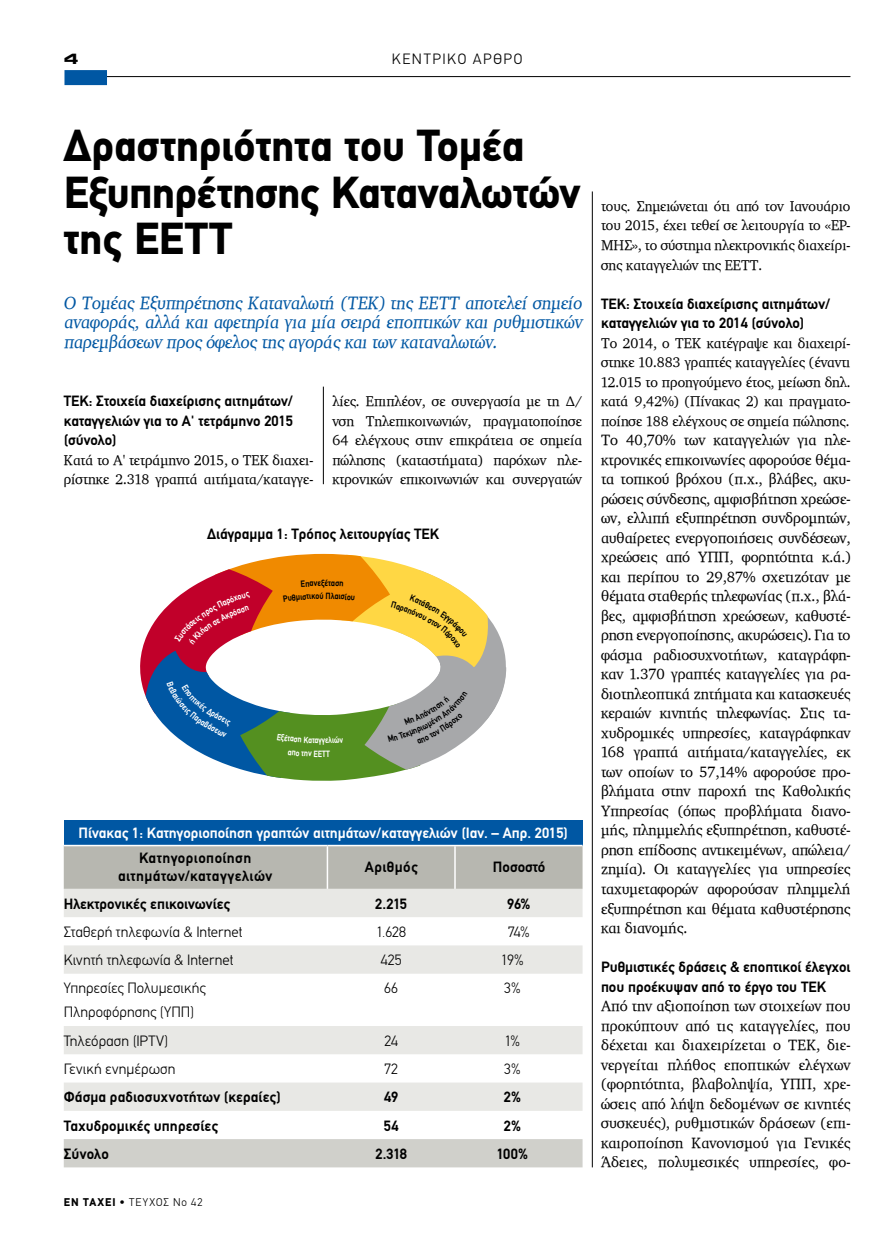
<style>
.page{position:relative;width:893px;height:1234px;background:#fff}
.page>*{position:absolute;margin:0;border:0;box-sizing:border-box;transform-origin:0 0}
.t1{font:900 45px/46.5px "PF Din Text";letter-spacing:-.005em;color:#000}
.t2{font:18px/19.5px "PF Diplomat";color:#0057a3;text-align:justify;scale:.95 1}
.t3{font:15px/19.5px "PF Diplomat";letter-spacing:.005em;color:#000;text-align:justify}
.t4{font:700 15px/19.5px "PF Din Text";color:#000}
.t5{font:300 15px/24px "PF Din Text";letter-spacing:.005em;color:#000}
.t6{font:700 15px "PF Din Text";color:#fff}
.t7{font:700 15px/18px "PF Din Text";letter-spacing:.03em;color:#000;text-align:center}
.t8{font:300 15px "PF Din Text";letter-spacing:.105em;color:#000}
.t9{font:700 15px "PF Euroset";color:#000}
.t10{font:14.25px/19.5px "PF Diplomat";color:#000;text-align:justify}
.t11{font:300 11.25px "PF Din Text";letter-spacing:.095em;color:#000}
.t12{font:700 9.15px "PF Din Text";color:#fff;scale:.84 1}
.t13{font:700 9.15px "PF Din Text";color:#000;scale:.88 1}
.s1{font-weight:900}
.s2{font-weight:400}
</style>
<div class="page">
<div style="left:64px;top:820px;width:519px;height:25px;background:#0057a3"></div>
<div style="left:64px;top:846px;width:519px;height:42px;background:#b7b7b0"></div>
<svg style="left:64px;top:888px;width:519px;height:222px;fill:#eeeeec"></svg>
<div style="left:64px;top:1139px;width:519px;height:28px;background:#d0d0cb"></div>
<hr style="left:327px;top:846px;width:1px;height:42px;background:#fff">
<hr style="left:454px;top:846px;width:2px;height:42px;background:#fff">
<hr style="left:64px;top:844px;width:263px;height:2px;background:#fff">
<hr style="left:327px;top:844px;width:128px;height:2px;background:#fff">
<hr style="left:455px;top:844px;width:128px;height:2px;background:#fff">
<hr style="left:592px;top:191px;width:1px;height:976px;background:#000">
<hr style="left:323px;top:386px;width:1px;height:98px;background:#000">
<hr style="left:72px;top:76px;width:778px;height:1px;background:#000">
<div style="left:64px;top:70px;width:43px;height:15px;background:#0057a3"></div>
<svg style="left:140px;top:553px;width:366px;height:227px"></svg>
<p class="t9" style="left:64px;top:49px;width:16px">4</p>
<p class="t8" style="left:392px;top:50px;width:132px">ΚΕΝΤΡΙΚΟ ΑΡΘΡΟ</p>
<h1 class="t1" style="left:64px;top:122px;width:518px">Δραστηριότητα του Τομέα<br>Εξυπηρέτησης Καταναλωτών της ΕΕΤΤ</h1>
<p class="t2" style="left:64px;top:292px;width:550px">Ο Τομέας Εξυπηρέτησης Καταναλωτή (ΤΕΚ) της ΕΕΤΤ αποτελεί σημείο αναφοράς, αλλά και αφετηρία για μία σειρά εποπτικών και ρυθμιστικών παρεμβάσεων προς όφελος της αγοράς και των καταναλωτών.</p>
<p class="t4" style="left:64px;top:391px;width:231px;text-align:justify">ΤΕΚ: Στοιχεία διαχείρισης αιτημάτων/ καταγγελιών για το A' τετράμηνο 2015 (σύνολο)</p>
<p class="t10" style="left:64px;top:449px;width:251px">Κατά το A' τετράμηνο 2015, ο ΤΕΚ διαχει&shy;ρίστηκε 2.318 γραπτά αιτήματα/καταγγε-</p>
<p class="t10" style="left:332px;top:391px;width:251px">λίες. Επιπλέον, σε συνεργασία με τη Δ/ νση Τηλεπικοινωνιών, πραγματοποίησε 64 ελέγχους στην επικράτεια σε σημεία πώλησης (καταστήματα) παρόχων ηλε&shy;κτρονικών επικοινωνιών και συνεργατών</p>
<p class="t4" style="left:207px;top:524px;width:233px">Διάγραμμα 1: Τρόπος λειτουργίας ΤΕΚ</p>
<p class="t13" style="left:319px;top:590px;width:6px">ύ</p>
<p class="t12" style="left:322px;top:734px;width:5px">γ</p>
<p class="t6" style="left:78px;top:823px;width:491px">Πίνακας 1: Κατηγοριοποίηση γραπτών αιτημάτων/καταγγελιών (Ιαν. – Απρ. 2015)</p>
<p class="t7" style="left:118px;top:848px;width:156px">Κατηγοριοποίηση αιτημάτων/καταγγελιών</p>
<p class="t7" style="left:365px;top:857px;width:55px">Αριθμός</p>
<p class="t4" style="left:493px;top:857px;width:54px">Ποσοστό</p>
<p class="t4" style="left:64px;top:893px;width:168px">Ηλεκτρονικές επικοινωνίες</p>
<p class="t4" style="left:375px;top:893px;width:33px">2.215</p>
<p class="t4" style="left:507px;top:893px;width:25px">96%</p>
<p class="t5" style="left:64px;top:919px;width:180px">Σταθερή τηλεφωνία &amp; Internet</p>
<p class="t5" style="left:376px;top:919px;width:31px">1.628</p>
<p class="t5" style="left:508px;top:919px;width:23px">74%</p>
<p class="t5" style="left:64px;top:947px;width:171px">Κινητή τηλεφωνία &amp; Internet</p>
<p class="t5" style="left:381px;top:947px;width:22px">425</p>
<p class="t5" style="left:501px;top:947px;width:24px">19%</p>
<p class="t5" style="left:64px;top:976px;width:144px">Υπηρεσίες Πολυμεσικής<br>Πληροφόρησης (ΥΠΠ)</p>
<p class="t5" style="left:384px;top:976px;width:15px">66</p>
<p class="t5" style="left:504px;top:976px;width:18px">3%</p>
<p class="t5" style="left:64px;top:1028px;width:106px">Τηλεόραση (IPTV)</p>
<p class="t5" style="left:384px;top:1028px;width:15px">24</p>
<p class="t5" style="left:505px;top:1028px;width:17px">1%</p>
<p class="t5" style="left:64px;top:1056px;width:113px">Γενική ενημέρωση</p>
<p class="t5" style="left:384px;top:1056px;width:15px">72</p>
<p class="t5" style="left:504px;top:1056px;width:18px">3%</p>
<p class="t4" style="left:64px;top:1087px;width:218px">Φάσμα ραδιοσυχνοτήτων (κεραίες)</p>
<p class="t4" style="left:384px;top:1087px;width:16px">49</p>
<p class="t4" style="left:504px;top:1087px;width:19px">2%</p>
<p class="t4" style="left:64px;top:1115px;width:156px">Ταχυδρομικές υπηρεσίες</p>
<p class="t4" style="left:384px;top:1115px;width:16px">54</p>
<p class="t4" style="left:504px;top:1115px;width:19px">2%</p>
<p class="t4" style="left:64px;top:1143px;width:47px">Σύνολο</p>
<p class="t4" style="left:375px;top:1143px;width:33px">2.318</p>
<p class="t4" style="left:497px;top:1143px;width:33px">100%</p>
<p class="t11" style="left:64px;top:1195px;width:140px"><span class="s1">ΕΝ ΤΑΧΕΙ</span> <span class="s2">•</span> ΤΕΥΧΟΣ νο 42</p>
<p class="t10" style="left:601px;top:196px;width:251px">τους. Σημειώνεται ότι από τον Ιανουάριο του 2015, έχει τεθεί σε λειτουργία το «ΕΡ-ΜΗΣ», το σύστημα ηλεκτρονικής διαχείρι&shy;σης καταγγελιών της ΕΕΤΤ.</p>
<p class="t4" style="left:601px;top:293px;width:231px">ΤΕΚ: Στοιχεία διαχείρισης αιτημάτων/ καταγγελιών για το 2014 (σύνολο)</p>
<p class="t10" style="left:601px;top:332px;width:251px">Το 2014, ο ΤΕΚ κατέγραψε και διαχειρί&shy;στηκε 10.883 γραπτές καταγγελίες (έναντι 12.015 το προηγούμενο έτος, μείωση δηλ. κατά 9,42%) (Πίνακας 2) και πραγματο&shy;ποίησε 188 ελέγχους σε σημεία πώλησης.</p>
<p class="t3" style="left:601px;top:430px;width:251px">Το 40,70% των καταγγελιών για ηλε&shy;κτρονικές επικοινωνίες αφορούσε θέμα&shy;τα τοπικού βρόχου (π.χ., βλάβες, ακυ&shy;ρώσεις σύνδεσης, αμφισβήτηση χρεώσε&shy;ων, ελλιπή εξυπηρέτηση συνδρομητών, αυθαίρετες ενεργοποιήσεις συνδέσεων, χρεώσεις από ΥΠΠ, φορητότητα κ.ά.) και περίπου το 29,87% σχετιζόταν με θέματα σταθερής τηλεφωνίας (π.χ., βλά&shy;βες, αμφισβήτηση χρεώσεων, καθυστέ&shy;ρηση ενεργοποίησης, ακυρώσεις). Για το φάσμα ραδιοσυχνοτήτων, καταγράφη&shy;καν 1.370 γραπτές καταγγελίες για ρα&shy;διοτηλεοπτικά ζητήματα και κατασκευές κεραιών κινητής τηλεφωνίας. Στις τα&shy;χυδρομικές υπηρεσίες, καταγράφηκαν 168 γραπτά αιτήματα/καταγγελίες, εκ των οποίων το 57,14% αφορούσε προ&shy;βλήματα στην παροχή της Καθολικής Υπηρεσίας (όπως προβλήματα διανο&shy;μής, πλημμελής εξυπηρέτηση, καθυστέ&shy;ρηση επίδοσης αντικειμένων, απώλεια/ ζημία). Οι καταγγελίες για υπηρεσίες ταχυμεταφορών αφορούσαν πλημμελή εξυπηρέτηση και θέματα καθυστέρησης και διανομής.</p>
<p class="t4" style="left:601px;top:956px;width:251px">Ρυθμιστικές δράσεις &amp; εποπτικοί έλεγχοι που προέκυψαν από το έργο του ΤΕΚ</p>
<p class="t3" style="left:601px;top:995px;width:251px">Από την αξιοποίηση των στοιχείων που προκύπτουν από τις καταγγελίες, που δέχεται και διαχειρίζεται ο ΤΕΚ, διε&shy;νεργείται πλήθος εποπτικών ελέγχων (φορητότητα, βλαβοληψία, ΥΠΠ, χρε&shy;ώσεις από λήψη δεδομένων σε κινητές συσκευές), ρυθμιστικών δράσεων (επι&shy;καιροποίηση Κανονισμού για Γενικές Άδειες, πολυμεσικές υπηρεσίες, φο-</p>
</div>
